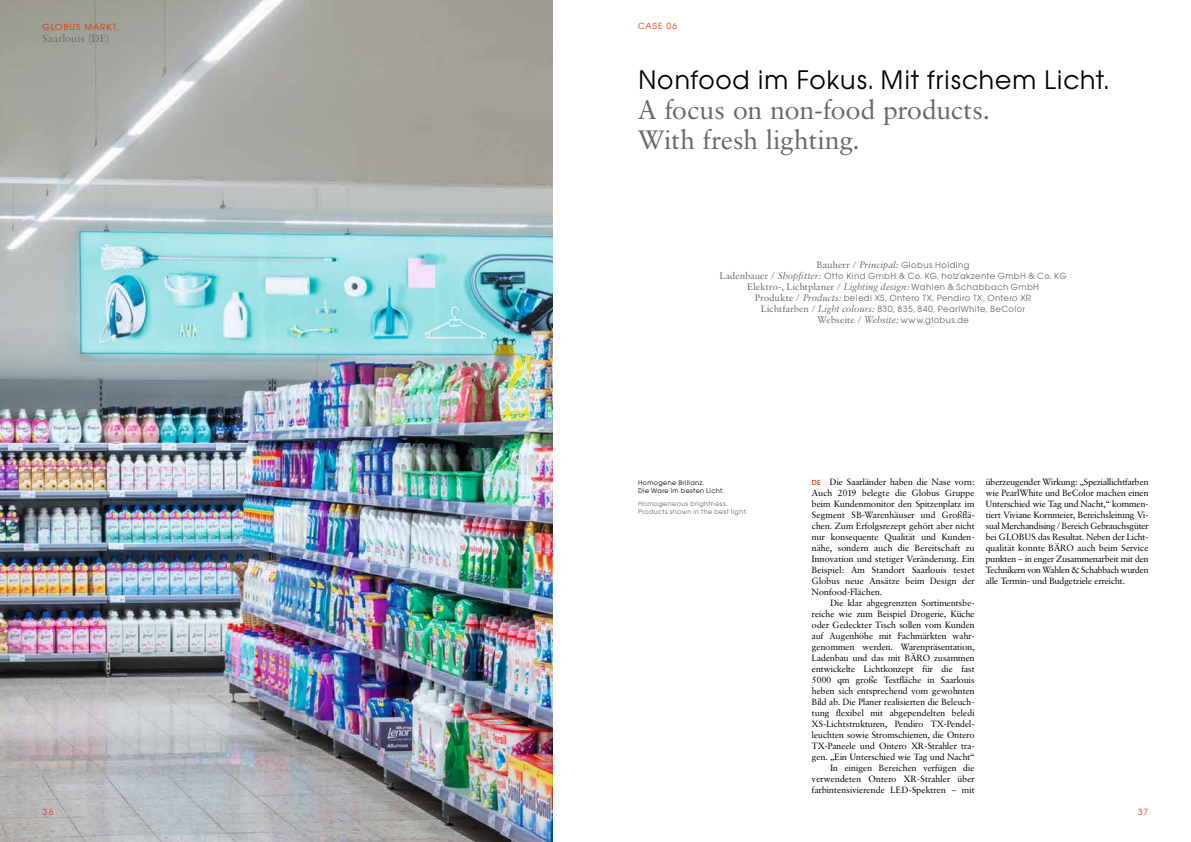
<style>
.page{position:relative;width:1191px;height:842px;background:#fff}
.page>*{position:absolute;margin:0;border:0;box-sizing:border-box;transform-origin:0 0}
.t1{font:26.5px/30px "Sabon BQ";letter-spacing:.025em;color:#676868}
.t2{font:25.5px "Avant Garde SB";letter-spacing:.025em;color:#000}
.t3{font:10.5px "Sabon BQ";letter-spacing:.05em;color:#676868}
.t4{font:9.5px "Sabon B";letter-spacing:.045em;color:#676868}
.t5{font:9px/11px "Sabon BQ";letter-spacing:.02em;color:#000;text-align:justify}
.t6{font:8.5px/11px "Avant Garde SB";letter-spacing:.045em;color:#676868;text-align:center}
.t7{font:8.5px "Avant Garde SB";letter-spacing:.115em;color:#e82d01}
.t8{font:6.5px/8px "Avant Garde SB";letter-spacing:.055em;color:#676868}
.t9{font:6.5px/8px "Avant Garde SB";letter-spacing:.055em;color:#000}
.s1{font-family:"Sabon B";font-size:9.5px}
.s2{font-family:"Sabon B";font-style:italic;font-size:9.5px}
.s3{font-style:italic}
.s4{font-family:"Avant Garde SB";font-size:8.5px}
.s5{font-family:"Avant Garde SB";font-weight:500;font-size:7px;color:#e82d01}
</style>
<div class="page">
<img style="left:0;top:0;width:553px;height:842px">
<p class="t7" style="left:43px;top:22px;width:78px">GLOBUS MARKT,</p>
<p class="t3" style="left:43px;top:33px;width:68px">Saarlouis (DE)</p>
<p class="t7" style="left:638px;top:21px;width:41px">CASE 06</p>
<h2 class="t2" style="left:638px;top:65px;width:472px">Nonfood im Fokus. Mit frischem Licht.</h2>
<h1 class="t1" style="left:638px;top:95px;width:353px">A focus on non-food products.<br>With fresh lighting.</h1>
<p class="t6" style="left:720px;top:260px;width:348px"><span class="s1">Bauherr /</span> <span class="s2">Principal:</span> Globus Holding<br><span class="s1">Ladenbauer /</span> <span class="s2">Shopfitter:</span> Otto Kind GmbH &amp; Co. KG, holz´akzente GmbH &amp; Co. KG</p>
<p class="t4" style="left:747px;top:281px;width:293px">Elektro-, Lichtplaner / <span class="s3">Lighting design:</span> <span class="s4">Wahlen &amp; Schabbach GmbH</span></p>
<p class="t6" style="left:755px;top:293px;width:277px"><span class="s1">Produkte /</span> <span class="s2">Products:</span> beledi XS, Ontero TX, Pendiro TX, Ontero XR<br><span class="s1">Lichtfarben /</span> <span class="s2">Light colours:</span> 830, 835, 840, PearlWhite, BeColor<br><span class="s1">Webseite /</span> <span class="s2">Website:</span> www.globus.de</p>
<p class="t9" style="left:638px;top:478px;width:87px">Homogene Brillanz.<br>Die Ware im besten Licht.</p>
<p class="t8" style="left:638px;top:499px;width:111px">Homogeneous brightness.<br>Products shown in the best light.</p>
<p class="t5" style="left:812px;top:476px;width:164px"><span class="s5">DE</span> Die Saarländer haben die Nase vorn:<br>Auch 2019 belegte die Globus Gruppe beim Kundenmonitor den Spitzenplatz im Segment SB-Warenhäuser und Großflä&shy;chen. Zum Erfolgsrezept gehört aber nicht nur konsequente Qualität und Kunden&shy;nähe, sondern auch die Bereitschaft zu Innovation und stetiger Veränderung. Ein Beispiel: Am Standort Saarlouis testet Globus neue Ansätze beim Design der Nonfood-Flächen.</p>
<p class="t5" style="left:812px;top:597px;width:164px;text-align:right">Die klar abgegrenzten Sortimentsbe&shy;reiche wie zum Beispiel Drogerie, Küche oder Gedeckter Tisch sollen vom Kunden auf Augenhöhe mit Fachmärkten wahr&shy;genommen werden. Warenpräsentation, Ladenbau und das mit BÄRO zusammen entwickelte Lichtkonzept für die fast 5000 qm große Testfläche in Saarlouis heben sich entsprechend vom gewohnten Bild ab. Die Planer realisierten die Beleuch&shy;tung flexibel mit abgependelten beledi XS-Lichtstrukturen, Pendiro TX-Pendel&shy;leuchten sowie Stromschienen, die Ontero TX-Paneele und Ontero XR-Strahler tra&shy;gen. „Ein Unterschied wie Tag und Nacht“ In einigen Bereichen verfügen die verwendeten Ontero XR-Strahler über farbintensivierende LED-Spektren – mit</p>
<p class="t5" style="left:986px;top:476px;width:164px">überzeugender Wirkung: „Speziallichtfarben wie PearlWhite und BeColor machen einen Unterschied wie Tag und Nacht,“ kommen&shy;tiert Viviane Kornmeier, Bereichsleitung Vi&shy;sual Merchandising / Bereich Gebrauchsgüter bei GLOBUS das Resultat. Neben der Licht&shy;qualität konnte BÄRO auch beim Service punkten – in enger Zusammenarbeit mit den Technikern von Wahlen &amp; Schabbach wurden alle Termin- und Budgetziele erreicht.</p>
<p class="t7" style="left:43px;top:807px;width:13px">36</p>
<p class="t7" style="left:1137px;top:807px;width:12px">37</p>
</div>
